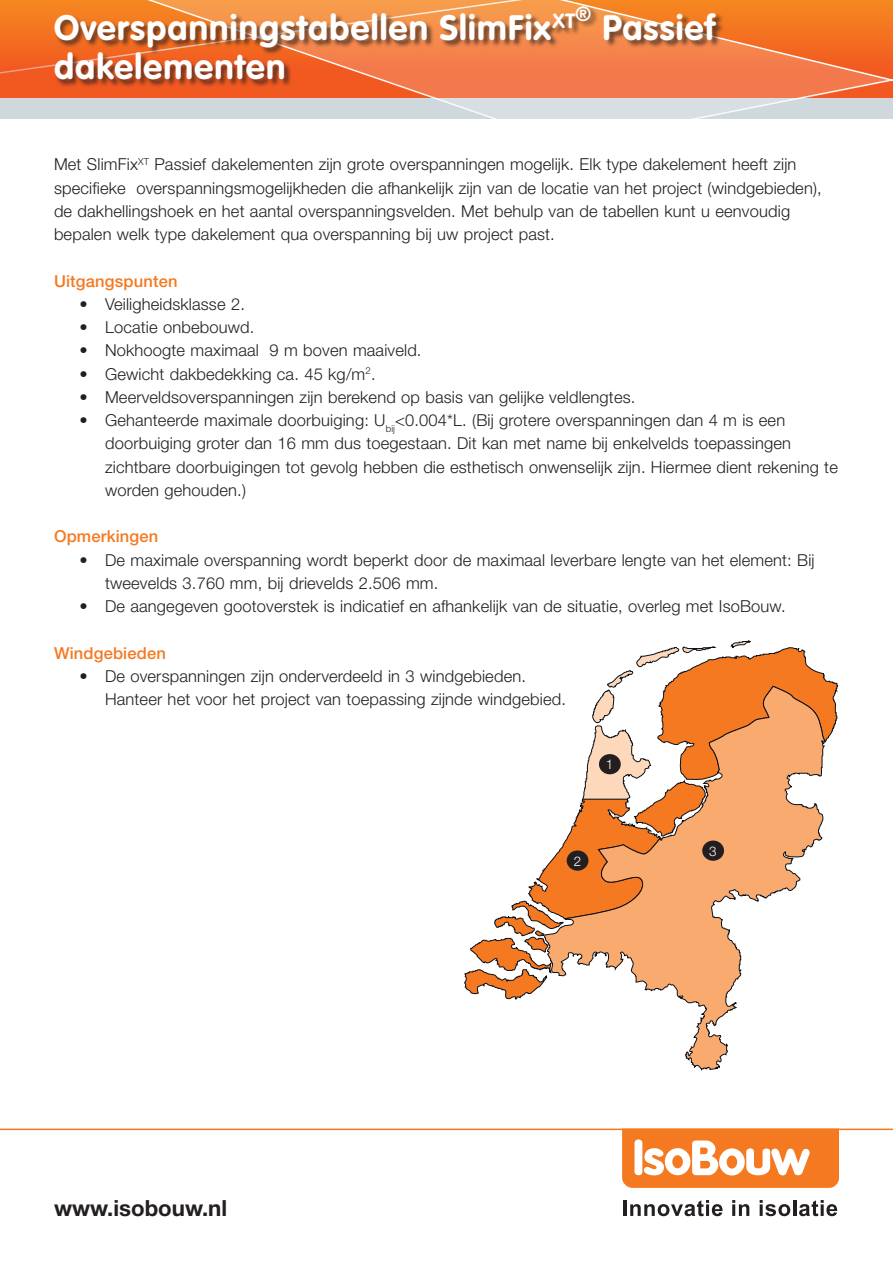
<style>
.page{position:relative;width:893px;height:1263px;background:#fff}
.page>*{position:absolute;margin:0;border:0;box-sizing:border-box;transform-origin:0 0}
.t1{font:700 34.8px/39px "VAG Rounded";letter-spacing:.035em;color:#fff}
.t2{font:700 22.35px "Helvetica Neue LT";color:#231f20}
.t3{font:300 16.5px/23.2px "Helvetica Neue LT";letter-spacing:.01em;color:#231f20}
.t4{font:500 16.5px "Helvetica Neue LT";letter-spacing:.01em;color:#f47921}
.t5{font:300 13.35px "Helvetica Neue LT";color:#fff}
</style>
<div class="page">
<svg style="left:0;top:0;width:893px;height:119px;background:#ea9363"></svg>
<svg style="left:110px;top:0;width:388px;height:119px;background:#dfae93"></svg>
<hr style="left:0;top:1128px;width:893px;height:2px;background:#f47921">
<hr style="left:623px;top:1200px;width:4px;height:16px;background:#231f20">
<svg style="left:630px;top:1200px;width:93px;height:16px"></svg>
<svg style="left:732px;top:1200px;width:17px;height:16px"></svg>
<svg style="left:760px;top:1200px;width:30px;height:16px"></svg>
<hr style="left:793px;top:1200px;width:3px;height:16px;background:#231f20">
<svg style="left:799px;top:1200px;width:38px;height:16px"></svg>
<svg style="left:622px;top:1128px;width:217px;height:60px"></svg>
<div style="left:55px;top:7px;width:669px;height:81px;background:#231f20;opacity:.65"></div>
<svg style="left:464px;top:640px;width:374px;height:360px"></svg>
<svg style="left:544px;top:686px;width:282px;height:385px"></svg>
<div style="left:599px;top:754px;width:22px;height:20px;background:#231f20;border-radius:50%"></div>
<div style="left:702px;top:840px;width:22px;height:21px;background:#231f20;border-radius:50%"></div>
<div style="left:567px;top:850px;width:21px;height:21px;background:#231f20;border-radius:50%"></div>
<h1 class="t1" style="left:54px;top:10px;width:662px">Overspanningstabellen SlimFix<sup>XT®</sup> Passief dakelementen</h1>
<p class="t3" style="left:54px;top:152px;width:769px">Met SlimFix<sup>XT</sup> Passief dakelementen zijn grote overspanningen mogelijk. Elk type dakelement heeft zijn specifieke overspanningsmogelijkheden die afhankelijk zijn van de locatie van het project (windgebieden), de dakhellingshoek en het aantal overspanningsvelden. Met behulp van de tabellen kunt u eenvoudig bepalen welk type dakelement qua overspanning bij uw project past.</p>
<p class="t4" style="left:54px;top:271px;width:125px">Uitgangspunten</p>
<p class="t3" style="left:80px;top:292px;width:167px">• Veiligheidsklasse 2.</p>
<p class="t3" style="left:80px;top:315px;width:176px">• Locatie onbebouwd.</p>
<p class="t3" style="left:80px;top:338px;width:344px">• Nokhoogte maximaal 9 m boven maaiveld.</p>
<p class="t3" style="left:80px;top:362px;width:298px">• Gewicht dakbedekking ca. 45 kg/m<sup>2</sup>.</p>
<p class="t3" style="left:80px;top:385px;width:557px">• Meerveldsoverspanningen zijn berekend op basis van gelijke veldlengtes.</p>
<p class="t3" style="left:105px;top:408px;width:734px;text-indent:-26px">• Gehanteerde maximale doorbuiging: U<sub>bij</sub>&lt;0.004*L. (Bij grotere overspanningen dan 4 m is een doorbuiging groter dan 16 mm dus toegestaan. Dit kan met name bij enkelvelds toepassingen zichtbare doorbuigingen tot gevolg hebben die esthetisch onwenselijk zijn. Hiermee dient rekening te worden gehouden.)</p>
<p class="t4" style="left:54px;top:527px;width:106px">Opmerkingen</p>
<p class="t3" style="left:105px;top:548px;width:711px;text-indent:-26px">• De maximale overspanning wordt beperkt door de maximaal leverbare lengte van het element: Bij tweevelds 3.760 mm, bij drievelds 2.506 mm.</p>
<p class="t3" style="left:80px;top:594px;width:708px">• De aangegeven gootoverstek is indicatief en afhankelijk van de situatie, overleg met IsoBouw.</p>
<p class="t4" style="left:54px;top:643px;width:113px">Windgebieden</p>
<p class="t3" style="left:105px;top:664px;width:462px;text-indent:-26px">• De overspanningen zijn onderverdeeld in 3 windgebieden.<br>Hanteer het voor het project van toepassing zijnde windgebied.</p>
<h2 class="t2" style="left:54px;top:1194px;width:175px">www.isobouw.nl</h2>
<p class="t5" style="left:606px;top:756px;width:9px">1</p>
<p class="t5" style="left:574px;top:853px;width:9px">2</p>
<p class="t5" style="left:709px;top:843px;width:9px">3</p>
</div>
